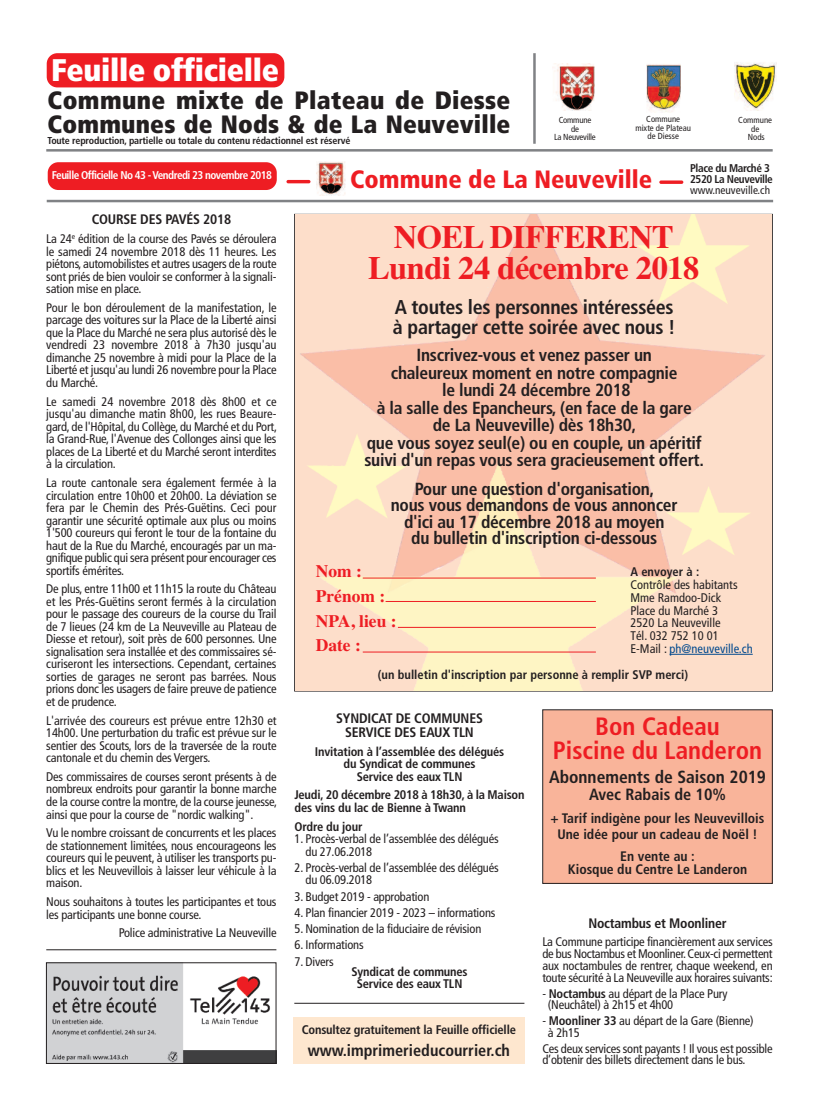
<style>
.page{position:relative;width:815px;height:1117px;background:#fff}
.page>*{position:absolute;margin:0;border:0;box-sizing:border-box;transform-origin:0 0}
.t1{font:700 32.5px/31.8px "Times";letter-spacing:-.015em;color:#ee1d23;text-align:center}
.t2{font:900 condensed 31.25px "Frutiger";letter-spacing:-.01em;color:#fff}
.t3{font:900 condensed 25px/23.8px "Frutiger";letter-spacing:.01em;color:#231f20}
.t4{font:700 condensed 25px/23.5px "Frutiger";color:#ee1d23;text-align:center}
.t5{font:900 condensed 25px "Frutiger";color:#ee1d23}
.t6{font:700 condensed 20px/20px "Frutiger";letter-spacing:-.015em;color:#231f20}
.t7{font:700 condensed 17.5px/17.5px "Frutiger";letter-spacing:-.015em;color:#231f20;text-align:center}
.t8{font:700 17.5px/24.8px "Times";color:#ee1d23}
.t9{font:700 condensed 16.25px "Frutiger";color:#231f20}
.t10{font:700 condensed 13.75px/16.5px "Frutiger";color:#231f20;text-align:center}
.t11{font:condensed 12.5px/12.5px "Frutiger";letter-spacing:-.015em;color:#231f20;text-align:justify}
.t12{font:700 condensed 12.5px/12.5px "Frutiger";letter-spacing:-.015em;color:#231f20;text-align:center}
.t13{font:700 condensed 11.25px "Frutiger";letter-spacing:-.05em;color:#fff}
.t14{font:700 condensed 11.25px/11.2px "Frutiger";letter-spacing:-.035em;color:#231f20}
.t15{font:condensed 11.25px "Frutiger";color:#231f20}
.t16{font:700 condensed 10px "Frutiger";letter-spacing:-.015em;color:#231f20}
.t17{font:condensed 8.75px/8.8px "Frutiger";color:#231f20;text-align:center}
.t18{font:condensed 8.75px/8.8px "Frutiger";letter-spacing:-.025em;color:#231f20;text-align:center}
.s1{color:#01498e}
.s2{color:#fff}
.s3{font-weight:700}
</style>
<div class="page">
<div style="left:48px;top:162px;width:229px;height:28px;background:#ee1d23;border-radius:11px"></div>
<hr style="left:286px;top:180px;width:24px;height:3px;background:#ee1d23;border-radius:2px">
<hr style="left:47px;top:200px;width:726px;height:2px;background:#808285">
<svg style="left:659px;top:180px;width:24px;height:4px"></svg>
<div style="left:293px;top:1017px;width:231px;height:46px;background:#fee7cf"></div>
<hr style="left:46px;top:149px;width:727px;height:2px;background:#808285">
<hr style="left:533px;top:53px;width:3px;height:91px;background:#808285">
<hr style="left:46px;top:949px;width:230px;height:1px;background:#231f20">
<img style="left:295px;top:215px;width:477px;height:475px">
<hr style="left:670px;top:653px;width:83px;height:1px;background:#01498e">
<hr style="left:363px;top:577px;width:233px;height:1px;background:#ee1d23">
<hr style="left:386px;top:601px;width:210px;height:1px;background:#ee1d23">
<hr style="left:398px;top:627px;width:198px;height:1px;background:#ee1d23">
<hr style="left:363px;top:651px;width:233px;height:1px;background:#ee1d23">
<div style="left:543px;top:709px;width:229px;height:174px;background:#f9b49a"></div>
<div style="left:542px;top:709px;width:231px;height:174px;border:1px solid #231f20"></div>
<hr style="left:294px;top:1002px;width:230px;height:1px;background:#231f20">
<img style="left:48px;top:964px;width:226px;height:97px">
<div style="left:46px;top:962px;width:230px;height:101px;border:1px solid #231f20"></div>
<img style="left:316px;top:161px;width:30px;height:34px">
<img style="left:734px;top:62px;width:42px;height:49px">
<img style="left:552px;top:64px;width:42px;height:47px">
<img style="left:646px;top:64px;width:35px;height:48px">
<div style="left:47px;top:53px;width:237px;height:34px;background:#ee1d23;border-radius:11px"></div>
<h2 class="t2" style="left:51px;top:58px;width:229px">Feuille officielle</h2>
<h3 class="t3" style="left:48px;top:90px;width:464px">Commune mixte de Plateau de Diesse<br>Communes de Nods &amp; de La Neuveville</h3>
<p class="t16" style="left:48px;top:136px;width:304px">Toute reproduction, partielle ou totale du contenu rédactionnel est réservé</p>
<p class="t18" style="left:554px;top:116px;width:43px">Commune de<br>La Neuveville</p>
<p class="t17" style="left:635px;top:115px;width:57px">Commune<br>mixte de Plateau de Diesse</p>
<p class="t17" style="left:738px;top:116px;width:35px">Commune de<br>Nods</p>
<p class="t13" style="left:52px;top:170px;width:222px">Feuille Officielle No 43 - Vendredi 23 novembre 2018</p>
<p class="t10" style="left:92px;top:212px;width:141px">COURSE DES PAVÉS 2018</p>
<p class="t11" style="left:46px;top:233px;width:232px">La 24<sup>e</sup> édition de la course des Pavés se déroulera le samedi 24 novembre 2018 dès 11 heures. Les piétons, automobilistes et autres usagers de la route sont priés de bien vouloir se conformer à la signali&shy;sation mise en place.</p>
<p class="t11" style="left:46px;top:302px;width:232px">Pour le bon déroulement de la manifestation, le parcage des voitures sur la Place de la Liberté ainsi que la Place du Marché ne sera plus autorisé dès le vendredi 23 novembre 2018 à 7h30 jusqu'au dimanche 25 novembre à midi pour la Place de la Liberté et jusqu'au lundi 26 novembre pour la Place du Marché.</p>
<p class="t11" style="left:46px;top:396px;width:232px">Le samedi 24 novembre 2018 dès 8h00 et ce jusqu'au dimanche matin 8h00, les rues Beaure&shy;gard, de l'Hôpital, du Collège, du Marché et du Port, la Grand-Rue, l'Avenue des Collonges ainsi que les places de La Liberté et du Marché seront interdites à la circulation.</p>
<p class="t11" style="left:46px;top:477px;width:232px">La route cantonale sera également fermée à la circulation entre 10h00 et 20h00. La déviation se fera par le Chemin des Prés-Guëtins. Ceci pour garantir une sécurité optimale aux plus ou moins 1'500 coureurs qui feront le tour de la fontaine du haut de la Rue du Marché, encouragés par un ma&shy;gnifique public qui sera présent pour encourager ces sportifs émérites.</p>
<p class="t11" style="left:46px;top:583px;width:232px">De plus, entre 11h00 et 11h15 la route du Château et les Prés-Guëtins seront fermés à la circulation pour le passage des coureurs de la course du Trail de 7 lieues (24 km de La Neuveville au Plateau de Diesse et retour), soit près de 600 personnes. Une signalisation sera installée et des commissaires sé&shy;curiseront les intersections. Cependant, certaines sorties de garages ne seront pas barrées. Nous prions donc les usagers de faire preuve de patience et de prudence.</p>
<p class="t11" style="left:46px;top:715px;width:232px">L'arrivée des coureurs est prévue entre 12h30 et 14h00. Une perturbation du trafic est prévue sur le sentier des Scouts, lors de la traversée de la route cantonale et du chemin des Vergers.</p>
<p class="t11" style="left:46px;top:771px;width:232px">Des commissaires de courses seront présents à de nombreux endroits pour garantir la bonne marche de la course contre la montre, de la course jeunesse, ainsi que pour la course de "nordic walking".</p>
<p class="t11" style="left:46px;top:827px;width:232px">Vu le nombre croissant de concurrents et les places de stationnement limitées, nous encourageons les coureurs qui le peuvent, à utiliser les transports pu&shy;blics et les Neuvevillois à laisser leur véhicule à la maison.</p>
<p class="t11" style="left:46px;top:896px;width:232px">Nous souhaitons à toutes les participantes et tous les participants une bonne course.</p>
<p class="t11" style="left:119px;top:927px;width:159px">Police administrative La Neuveville</p>
<h3 class="t5" style="left:350px;top:170px;width:303px">Commune de La Neuveville</h3>
<p class="t14" style="left:690px;top:163px;width:84px">Place du Marché 3<br>2520 La Neuveville</p>
<p class="t15" style="left:690px;top:186px;width:81px">www.neuveville.ch</p>
<h1 class="t1" style="left:368px;top:220px;width:333px">NOEL DIFFERENT<br>Lundi 24 décembre 2018</h1>
<h3 class="t6" style="left:393px;top:298px;width:284px">A toutes les personnes intéressées à partager cette soirée avec nous !</h3>
<p class="t7" style="left:364px;top:348px;width:341px">Inscrivez-vous et venez passer un<br>chaleureux moment en notre compagnie<br>le lundi 24 décembre 2018<br>à la salle des Epancheurs, (en face de la gare<br>de La Neuveville) dès 18h30,<br>que vous soyez seul(e) ou en couple, un apéritif suivi d'un repas vous sera gracieusement offert.</p>
<h3 class="t7" style="left:391px;top:482px;width:288px;line-height:16.2px">Pour une question d'organisation,<br>nous vous demandons de vous annoncer d'ici au 17 décembre 2018 au moyen<br>du bulletin d'inscription ci-dessous</h3>
<h3 class="t8" style="left:316px;top:558px;width:82px">Nom :<br>Prénom :<br>NPA, lieu :<br>Date :</h3>
<p class="t12" style="left:630px;top:566px;width:70px">A envoyer à :</p>
<p class="t11" style="left:630px;top:579px;width:124px;text-align:left">Contrôle des habitants<br>Mme Ramdoo-Dick<br>Place du Marché 3<br>2520 La Neuveville<br>Tél. 032 752 10 01<br>E-Mail : <span class="s1">ph@neuveville.ch</span></p>
<p class="t12" style="left:378px;top:669px;width:312px">(un bulletin d'inscription par personne à remplir SVP merci)</p>
<p class="t10" style="left:336px;top:712px;width:148px;line-height:13.8px">SYNDICAT DE COMMUNES<br>SERVICE DES EAUX TLN</p>
<p class="t12" style="left:315px;top:745px;width:191px">Invitation à l’assemblée des délégués du Syndicat de communes<br>Service des eaux TLN</p>
<p class="t12" style="left:295px;top:789px;width:232px;text-align:left">Jeudi, 20 décembre 2018 à 18h30, à la Maison des vins du lac de Bienne à Twann</p>
<p class="t12" style="left:295px;top:820px;width:69px">Ordre du jour</p>
<p class="t11" style="left:295px;top:833px;width:206px">1. Procès-verbal de l’assemblée des délégués</p>
<p class="t11" style="left:295px;top:845px;width:79px"><span class="s2">1.</span> du 27.06.2018</p>
<p class="t11" style="left:295px;top:862px;width:206px">2. Procès-verbal de l’assemblée des délégués</p>
<p class="t11" style="left:295px;top:874px;width:79px"><span class="s2">1.</span> du 06.09.2018</p>
<p class="t11" style="left:295px;top:890px;width:136px">3. Budget 2019 - approbation</p>
<p class="t11" style="left:295px;top:907px;width:202px">4. Plan financier 2019 - 2023 – informations</p>
<p class="t11" style="left:295px;top:923px;width:188px">5. Nomination de la fiduciaire de révision</p>
<p class="t11" style="left:295px;top:939px;width:71px">6. Informations</p>
<p class="t11" style="left:295px;top:955px;width:41px">7. Divers</p>
<p class="t12" style="left:351px;top:965px;width:118px">Syndicat de communes<br>Service des eaux TLN</p>
<p class="t12" style="left:302px;top:1024px;width:216px">Consultez gratuitement la Feuille officielle</p>
<h3 class="t9" style="left:308px;top:1043px;width:204px">www.imprimerieducourrier.ch</h3>
<h3 class="t4" style="left:553px;top:716px;width:211px">Bon Cadeau<br>Piscine du Landeron</h3>
<h3 class="t7" style="left:549px;top:769px;width:218px">Abonnements de Saison 2019</h3>
<h3 class="t9" style="left:589px;top:788px;width:139px">Avec Rabais de 10%</h3>
<p class="t10" style="left:551px;top:810px;width:215px">+ Tarif indigène pour les Neuvevillois<br>Une idée pour un cadeau de Noël !</p>
<p class="t10" style="left:568px;top:851px;width:181px;line-height:12.5px">En vente au :<br>Kiosque du Centre Le Landeron</p>
<p class="t10" style="left:588px;top:915px;width:140px">Noctambus et Moonliner</p>
<p class="t11" style="left:542px;top:936px;width:232px;line-height:11.9px">La Commune participe financièrement aux services de bus Noctambus et Moonliner.Ceux-ci permettent aux noctambules de rentrer, chaque weekend, en toute sécurité à La Neuveville aux horaires suivants:</p>
<p class="t11" style="left:548px;top:987px;width:181px;line-height:11.9px;text-indent:-6px">- <span class="s3">Noctambus</span> au départ de la Place Pury (Neuchâtel) à 2h15 et 4h00</p>
<p class="t11" style="left:548px;top:1015px;width:207px;line-height:11.9px;text-indent:-6px">- <span class="s3">Moonliner 33</span> au départ de la Gare (Bienne) à 2h15</p>
<p class="t11" style="left:542px;top:1042px;width:232px;line-height:11.9px">Ces deux services sont payants ! Il vous est possible d’obtenir des billets directement dans le bus.</p>
</div>
